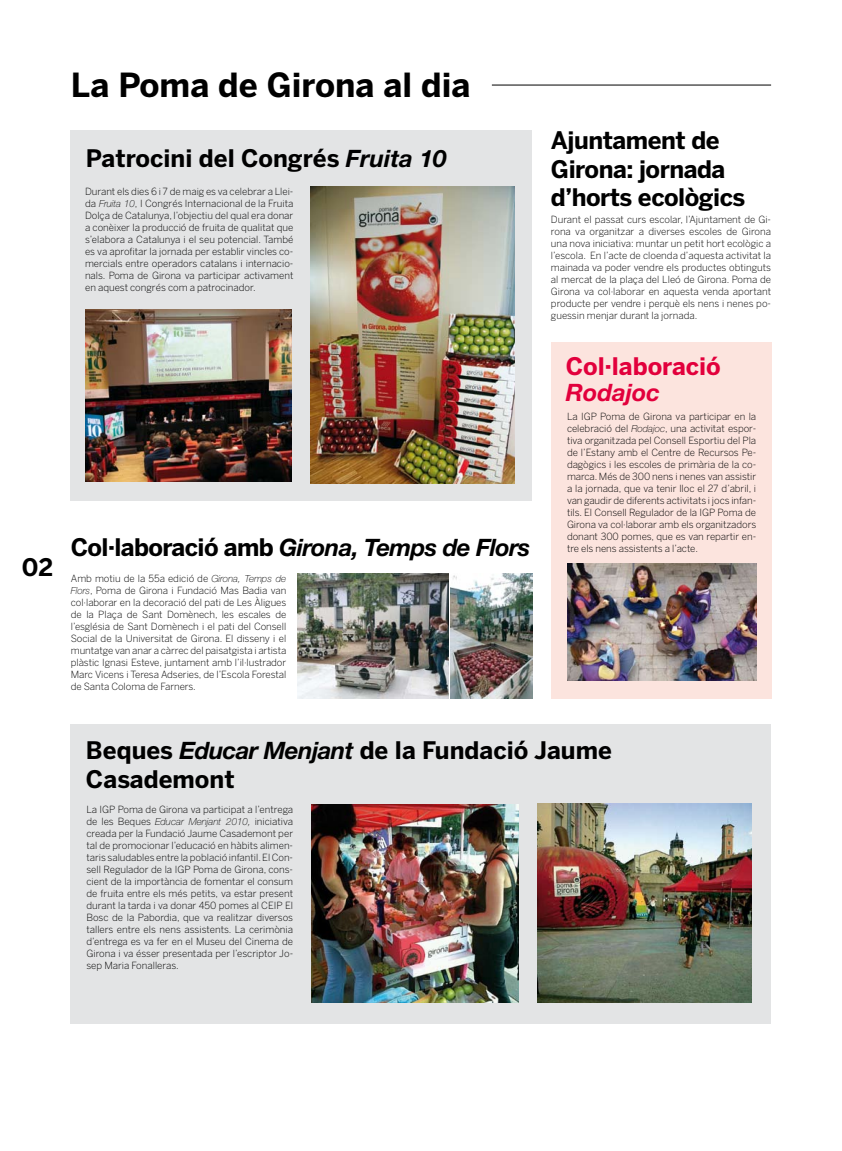
<style>
.page{position:relative;width:842px;height:1151px;background:#fff}
.page>*{position:absolute;margin:0;border:0;box-sizing:border-box;transform-origin:0 0}
.t1{font:700 33px "Benton Sans";color:#000}
.t2{font:700 24px/28.8px "Benton Sans";letter-spacing:-.01em;color:#000}
.t3{font:italic 700 24px "Helvetica Neue";letter-spacing:-.025em;color:#000}
.t4{font:700 24px "Benton Sans";color:#e2003c}
.t5{font:italic 700 24px "Helvetica Neue";color:#e2003c}
.t6{font:300 9.8px/12px "Benton Sans";letter-spacing:-.005em;color:#000;text-align:justify}
.s1{font-family:"Helvetica Neue";font-style:italic}
.s2{font-family:"Helvetica Neue";font-weight:100;font-style:italic}
.s3{font-family:"Benton Sans";font-style:normal}
</style>
<div class="page">
<hr style="left:492px;top:85px;width:279px;height:1px;background:#000">
<div style="left:71px;top:130px;width:461px;height:371px;background:#e3e4e5"></div>
<div style="left:71px;top:724px;width:700px;height:299px;background:#e3e4e5"></div>
<img style="left:298px;top:573px;width:150px;height:125px">
<img style="left:451px;top:573px;width:81px;height:125px">
<div style="left:551px;top:342px;width:220px;height:356px;background:#fce4de"></div>
<img style="left:567px;top:563px;width:190px;height:118px">
<img style="left:311px;top:804px;width:208px;height:199px">
<img style="left:537px;top:803px;width:214px;height:200px">
<img style="left:310px;top:186px;width:204px;height:297px">
<img style="left:85px;top:310px;width:206px;height:172px">
<h1 class="t1" style="left:71px;top:65px;width:401px">La Poma de Girona al dia</h1>
<h2 class="t2" style="left:86px;top:143px;width:362px">Patrocini del Congrés <span class="s1">Fruita 10</span></h2>
<p class="t6" style="left:85px;top:185px;width:210px">Durant els dies 6 i 7 de maig es va celebrar a Llei&shy;da <span class="s2">Fruita 10</span>, I Congrés Internacional de la Fruita Dolça de Catalunya, l’objectiu del qual era donar a conèixer la producció de fruita de qualitat que s’elabora a Catalunya i el seu potencial. També es va aprofitar la jornada per establir vincles co&shy;mercials entre operadors catalans i internacio&shy;nals. Poma de Girona va participar activament en aquest congrés com a patrocinador.</p>
<h2 class="t2" style="left:22px;top:553px;width:33px">02</h2>
<h2 class="t3" style="left:71px;top:533px;width:461px"><span class="s3">Col·laboració amb</span> Girona, Temps de Flors</h2>
<p class="t6" style="left:71px;top:572px;width:217px">Amb motiu de la 55a edició de <span class="s2">Girona, Temps de Flors</span>, Poma de Girona i Fundació Mas Badia van col·laborar en la decoració del pati de Les Àligues de la Plaça de Sant Domènech, les escales de l’església de Sant Domènech i el pati del Consell Social de la Universitat de Girona. El disseny i el muntatge van anar a càrrec del paisatgista i artista plàstic Ignasi Esteve, juntament amb l’il·lustrador Marc Vicens i Teresa Adseries, de l’Escola Forestal de Santa Coloma de Farners.</p>
<h2 class="t2" style="left:551px;top:125px;width:196px">Ajuntament de<br>Girona: jornada d’horts ecològics</h2>
<p class="t6" style="left:551px;top:213px;width:222px">Durant el passat curs escolar, l’Ajuntament de Gi&shy;rona va organitzar a diverses escoles de Girona una nova iniciativa: muntar un petit hort ecològic a l’escola. En l’acte de cloenda d’aquesta activitat la mainada va poder vendre els productes obtinguts al mercat de la plaça del Lleó de Girona. Poma de Girona va col·laborar en aquesta venda aportant producte per vendre i perquè els nens i nenes po&shy;guessin menjar durant la jornada.</p>
<h2 class="t4" style="left:566px;top:352px;width:156px">Col·laboració</h2>
<h2 class="t5" style="left:566px;top:377px;width:95px">Rodajoc</h2>
<p class="t6" style="left:567px;top:410px;width:191px">La IGP Poma de Girona va participar en la celebració del <span class="s2">Rodajoc</span>, una activitat espor&shy;tiva organitzada pel Consell Esportiu del Pla de l’Estany amb el Centre de Recursos Pe&shy;dagògics i les escoles de primària de la co&shy;marca. Més de 300 nens i nenes van assistir a la jornada, que va tenir lloc el 27 d’abril, i van gaudir de diferents activitats i jocs infan&shy;tils. El Consell Regulador de la IGP Poma de Girona va col·laborar amb els organitzadors donant 300 pomes, que es van repartir en&shy;tre els nens assistents a l’acte.</p>
<h2 class="t2" style="left:86px;top:735px;width:527px">Beques <span class="s1">Educar Menjant</span> de la Fundació Jaume<br>Casademont</h2>
<p class="t6" style="left:86px;top:804px;width:208px">La IGP Poma de Girona va participat a l’entrega de les Beques <span class="s2">Educar Menjant 2010,</span> iniciativa creada per la Fundació Jaume Casademont per tal de promocionar l’educació en hàbits alimen&shy;taris saludables entre la població infantil. El Con&shy;sell Regulador de la IGP Poma de Girona, cons&shy;cient de la importància de fomentar el consum de fruita entre els més petits, va estar present durant la tarda i va donar 450 pomes al CEIP El Bosc de la Pabordia, que va realitzar diversos tallers entre els nens assistents. La cerimònia d’entrega es va fer en el Museu del Cinema de Girona i va ésser presentada per l’escriptor Jo&shy;sep Maria Fonalleras.</p>
</div>
